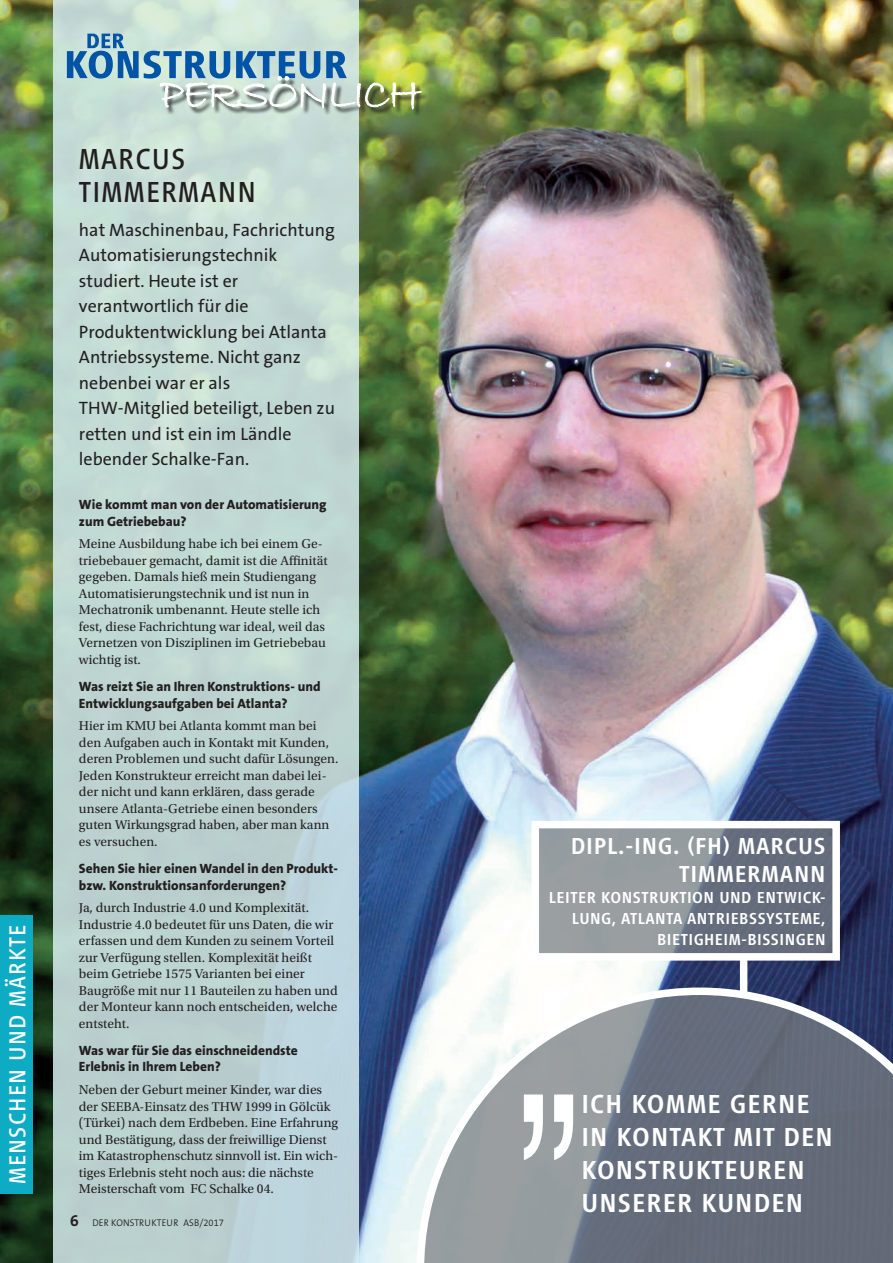
<style>
.page{position:relative;width:893px;height:1263px;background:#fff}
.page>*{position:absolute;margin:0;border:0;box-sizing:border-box;transform-origin:0 0}
.Headline_Name{font:30px/33px "Vialog LT";letter-spacing:.04em;color:#231f20}
.zur_Person_Zitat{font:500 27px/33px "Vialog LT";letter-spacing:.04em;color:#fff}
.zur_Person_Name{font:500 24px/28.5px "Vialog LT";letter-spacing:.03em;color:#fff;text-align:right}
.Rubrik_Leitsystem{font:24px "Vialog LT";letter-spacing:.05em;color:#fff}
.Vorspann{font:18px/25.5px "The Sans B5 Plain";color:#231f20}
.zur_Person_Name-2{font:500 16.5px/21px "Vialog LT";letter-spacing:.03em;color:#fff;text-align:right}
.t1{font:700 16.5px "The Sans B7";color:#231f20;scale:.95 1}
.Grundschrift_9_pt_Fl{font:13.5px/16.5px "Utopia Std";letter-spacing:.005em;color:#231f20}
.Frage_Serie{font:13.5px/16.5px "Utopia Std";letter-spacing:.005em;color:#231f20}
.Frage_Serie-2{font:800 13.5px/16.5px "The Sans B8";color:#231f20}
.t2{font:300 9.75px "The Sans B4";letter-spacing:.02em;color:#231f20;scale:.95 1}
</style>
<div class="page">
<img style="left:0;top:0;width:893px;height:1263px">
<svg style="left:53px;top:0;width:305px;height:1263px;background:#bfd6d3"></svg>
<div style="left:161px;top:77px;width:268px;height:40px;background:#231f20;opacity:.85"></div>
<img style="left:67px;top:34px;width:356px;height:123px">
<div style="left:0;top:915px;width:33px;height:278px;background:#0eacc4"></div>
<svg style="left:417px;top:987px;width:476px;height:276px;background:#868d97"></svg>
<div style="left:740px;top:957px;width:7px;height:37px;background:#fff"></div>
<svg style="left:524px;top:1094px;width:49px;height:66px"></svg>
<svg style="left:540px;top:830px;width:291px;height:121px;background:#80868f"></svg>
<div style="left:531px;top:821px;width:309px;height:139px;border:8px solid #fff"></div>
<p class="Rubrik_Leitsystem" style="left:4px;top:1184px;width:261px;rotate:-90deg">MENSCHEN UND MÄRKTE</p>
<p class="Headline_Name" style="left:79px;top:142px;width:179px">MARCUS<br>TIMMERMANN</p>
<p class="Vorspann" style="left:79px;top:217px;width:258px">hat Maschinenbau, Fachrichtung<br>Automatisierungstechnik studiert. Heute ist er verantwortlich für die<br>Produktentwicklung bei Atlanta<br>Antriebssysteme. Nicht ganz nebenbei war er als<br>THW-Mitglied beteiligt, Leben zu retten und ist ein im Ländle lebender Schalke-Fan.</p>
<p class="Frage_Serie-2" style="left:79px;top:497px;width:249px">Wie kommt man von der Automatisierung zum Getriebebau?</p>
<p class="Grundschrift_9_pt_Fl" style="left:79px;top:536px;width:250px">Meine Ausbildung habe ich bei einem Ge&shy;triebebauer gemacht, damit ist die Affinität gegeben. Damals hieß mein Studiengang Automatisierungstechnik und ist nun in Mechatronik umbenannt. Heute stelle ich fest, diese Fachrichtung war ideal, weil das Vernetzen von Disziplinen im Getriebebau wichtig ist.</p>
<p class="Frage_Serie-2" style="left:79px;top:679px;width:243px">Was reizt Sie an Ihren Konstruktions- und<br>Entwicklungsaufgaben bei Atlanta?</p>
<p class="Grundschrift_9_pt_Fl" style="left:79px;top:718px;width:261px">Hier im KMU bei Atlanta kommt man bei den Aufgaben auch in Kontakt mit Kunden, deren Problemen und sucht dafür Lösungen.<br>Jeden Konstrukteur erreicht man dabei lei&shy;der nicht und kann erklären, dass gerade unsere Atlanta-Getriebe einen besonders guten Wirkungsgrad haben, aber man kann es versuchen.</p>
<p class="Frage_Serie-2" style="left:79px;top:860px;width:261px">Sehen Sie hier einen Wandel in den Produkt&shy;bzw. Konstruktionsanforderungen?</p>
<p class="Frage_Serie" style="left:79px;top:900px;width:260px">Ja, durch Industrie 4.0 und Komplexität.<br>Industrie 4.0 bedeutet für uns Daten, die wir erfassen und dem Kunden zu seinem Vorteil zur Verfügung stellen. Komplexität heißt beim Getriebe 1575 Varianten bei einer Baugröße mit nur 11 Bauteilen zu haben und der Monteur kann noch entscheiden, welche entsteht.</p>
<p class="Frage_Serie-2" style="left:79px;top:1042px;width:220px">Was war für Sie das einschneidendste<br>Erlebnis in Ihrem Leben?</p>
<p class="Grundschrift_9_pt_Fl" style="left:79px;top:1082px;width:261px">Neben der Geburt meiner Kinder, war dies der SEEBA-Einsatz des THW 1999 in Gölcük (Türkei) nach dem Erdbeben. Eine Erfahrung und Bestätigung, dass der freiwillige Dienst im Katastrophenschutz sinnvoll ist. Ein wich&shy;tiges Erlebnis steht noch aus: die nächste Meisterschaft vom FC Schalke 04.</p>
<p class="t1" style="left:70px;top:1212px;width:11px">6</p>
<p class="t2" style="left:92px;top:1218px;width:140px">DER KONSTRUKTEUR ASB/2017</p>
<p class="zur_Person_Name" style="left:571px;top:832px;width:256px">DIPL.-ING. (FH) MARCUS<br>TIMMERMANN</p>
<p class="zur_Person_Name-2" style="left:549px;top:887px;width:278px">LEITER KONSTRUKTION UND ENTWICK-<br>LUNG, ATLANTA ANTRIEBSSYSTEME,<br>BIETIGHEIM-BISSINGEN</p>
<p class="zur_Person_Zitat" style="left:581px;top:1087px;width:253px">ICH KOMME GERNE<br>IN KONTAKT MIT DEN<br>KONSTRUKTEUREN<br>UNSERER KUNDEN</p>
</div>
